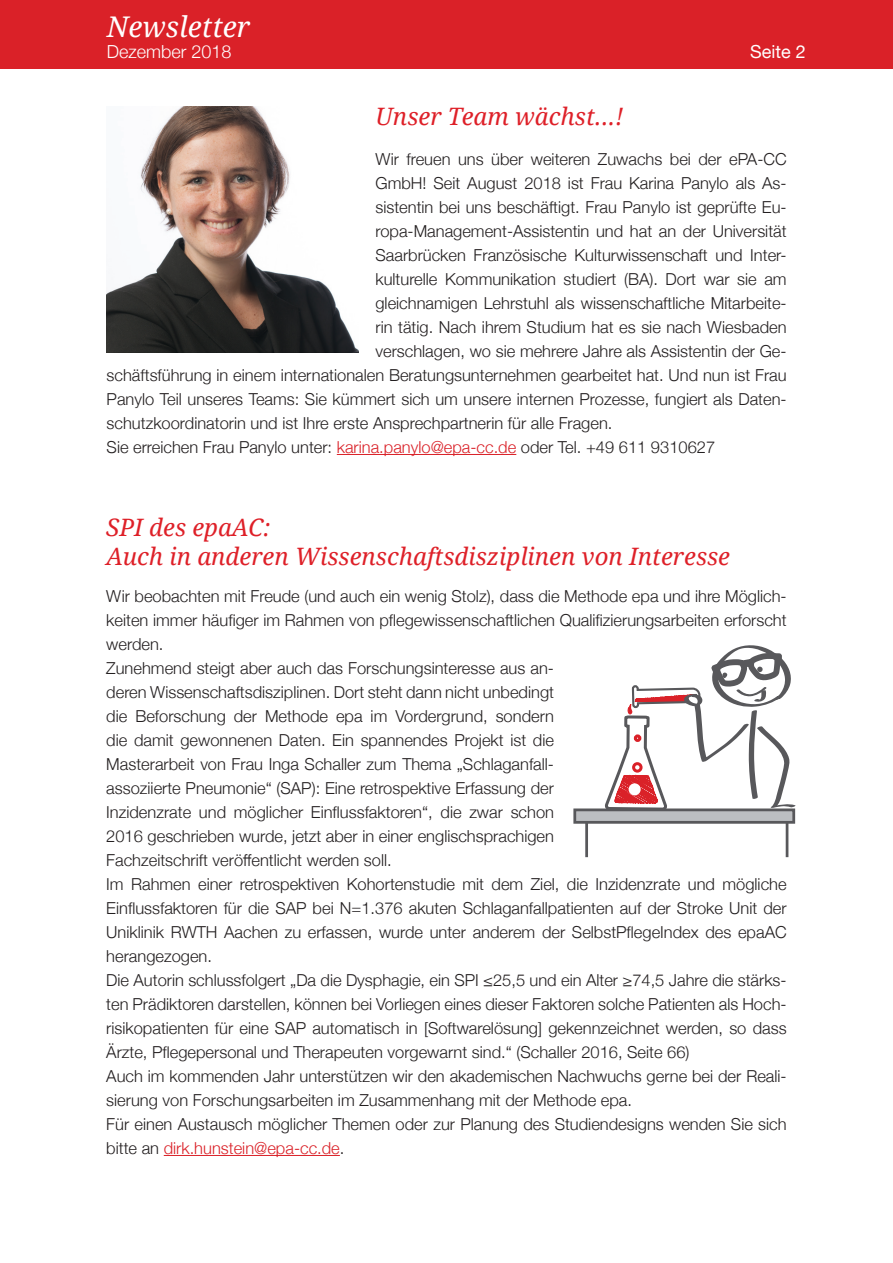
<style>
.page{position:relative;width:893px;height:1263px;background:#fff}
.page>*{position:absolute;margin:0;border:0;box-sizing:border-box;transform-origin:0 0}
.t1{font:italic 28.5px "Droid Serif";color:#fff}
.Überschrift{font:italic 24px/28.8px "Droid Serif";color:#de2028}
.t2{font:300 18px "Helvetica Neue";color:#fff}
.t3{font:18px "Helvetica Neue";color:#fff}
.Standardtext{font:300 16.5px/24px "Helvetica Neue";color:#231f20;text-align:justify}
.s1{color:#da2128}
</style>
<div class="page">
<div style="left:0;top:0;width:893px;height:69px;background:#da2128"></div>
<hr style="left:337px;top:454px;width:179px;height:1px;background:#da2128">
<hr style="left:164px;top:1155px;width:176px;height:1px;background:#da2128">
<div style="left:575px;top:810px;width:219px;height:12px;background:#bcbec1"></div>
<div style="left:573px;top:808px;width:222px;height:16px;border:3px solid #58585b"></div>
<svg style="left:602px;top:645px;width:194px;height:213px"></svg>
<hr style="left:585px;top:821px;width:3px;height:36px;background:#58585b">
<hr style="left:786px;top:822px;width:2px;height:35px;background:#58585b">
<img style="left:106px;top:106px;width:252px;height:247px">
<h1 class="t1" style="left:107px;top:10px;width:145px">Newsletter</h1>
<p class="t2" style="left:107px;top:37px;width:126px">Dezember 2018</p>
<p class="t3" style="left:750px;top:38px;width:57px">Seite 2</p>
<p class="Überschrift" style="left:375px;top:102px;width:249px">Unser Team wächst...!</p>
<p class="Standardtext" style="left:375px;top:146px;width:413px">Wir freuen uns über weiteren Zuwachs bei der ePA-CC</p>
<p class="Standardtext" style="left:375px;top:170px;width:413px">GmbH! Seit August 2018 ist Frau Karina Panylo als As-</p>
<p class="Standardtext" style="left:375px;top:194px;width:413px">sistentin bei uns beschäftigt. Frau Panylo ist geprüfte Eu-</p>
<p class="Standardtext" style="left:375px;top:218px;width:413px">ropa-Management-Assistentin und hat an der Universität</p>
<p class="Standardtext" style="left:375px;top:242px;width:413px">Saarbrücken Französische Kulturwissenschaft und Inter-</p>
<p class="Standardtext" style="left:375px;top:266px;width:413px">kulturelle Kommunikation studiert (BA). Dort war sie am</p>
<p class="Standardtext" style="left:375px;top:290px;width:413px">gleichnamigen Lehrstuhl als wissenschaftliche Mitarbeite-</p>
<p class="Standardtext" style="left:375px;top:314px;width:413px">rin tätig. Nach ihrem Studium hat es sie nach Wiesbaden</p>
<p class="Standardtext" style="left:375px;top:338px;width:413px">verschlagen, wo sie mehrere Jahre als Assistentin der Ge-</p>
<p class="Standardtext" style="left:107px;top:362px;width:682px">schäftsführung in einem internationalen Beratungsunternehmen gearbeitet hat. Und nun ist Frau</p>
<p class="Standardtext" style="left:107px;top:386px;width:682px">Panylo Teil unseres Teams: Sie kümmert sich um unsere internen Prozesse, fungiert als Daten-</p>
<p class="Standardtext" style="left:107px;top:410px;width:507px">schutzkoordinatorin und ist Ihre erste Ansprechpartnerin für alle Fragen.</p>
<p class="Standardtext" style="left:107px;top:434px;width:610px">Sie erreichen Frau Panylo unter: <span class="s1">karina.panylo@epa-cc.de</span> oder Tel. +49 611 9310627</p>
<p class="Überschrift" style="left:106px;top:513px;width:625px">SPI des epaAC:<br>Auch in anderen Wissenschaftsdisziplinen von Interesse</p>
<p class="Standardtext" style="left:106px;top:583px;width:682px">Wir beobachten mit Freude (und auch ein wenig Stolz), dass die Methode epa und ihre Möglich&shy;keiten immer häufiger im Rahmen von pflegewissenschaftlichen Qualifizierungsarbeiten erforscht werden.</p>
<p class="Standardtext" style="left:106px;top:655px;width:449px">Zunehmend steigt aber auch das Forschungsinteresse aus an&shy;deren Wissenschaftsdisziplinen. Dort steht dann nicht unbedingt die Beforschung der Methode epa im Vordergrund, sondern die damit gewonnenen Daten. Ein spannendes Projekt ist die Masterarbeit von Frau Inga Schaller zum Thema „Schlaganfall&shy;assoziierte Pneumonie“ (SAP): Eine retrospektive Erfassung der Inzidenzrate und möglicher Einflussfaktoren“, die zwar schon 2016 geschrieben wurde, jetzt aber in einer englischsprachigen Fachzeitschrift veröffentlicht werden soll.</p>
<p class="Standardtext" style="left:106px;top:871px;width:682px">Im Rahmen einer retrospektiven Kohortenstudie mit dem Ziel, die Inzidenzrate und mögliche Einflussfaktoren für die SAP bei N=1.376 akuten Schlaganfallpatienten auf der Stroke Unit der Uniklinik RWTH Aachen zu erfassen, wurde unter anderem der SelbstPflegeIndex des epaAC herangezogen.</p>
<p class="Standardtext" style="left:106px;top:967px;width:682px">Die Autorin schlussfolgert „Da die Dysphagie, ein SPI ≤25,5 und ein Alter ≥74,5 Jahre die stärks&shy;ten Prädiktoren darstellen, können bei Vorliegen eines dieser Faktoren solche Patienten als Hoch&shy;risikopatienten für eine SAP automatisch in [Softwarelösung] gekennzeichnet werden, so dass Ärzte, Pflegepersonal und Therapeuten vorgewarnt sind.“ (Schaller 2016, Seite 66)</p>
<p class="Standardtext" style="left:106px;top:1063px;width:682px">Auch im kommenden Jahr unterstützen wir den akademischen Nachwuchs gerne bei der Reali&shy;sierung von Forschungsarbeiten im Zusammenhang mit der Methode epa.</p>
<p class="Standardtext" style="left:106px;top:1111px;width:682px">Für einen Austausch möglicher Themen oder zur Planung des Studiendesigns wenden Sie sich bitte an <span class="s1">dirk.hunstein@epa-cc.de</span>.</p>
</div>
